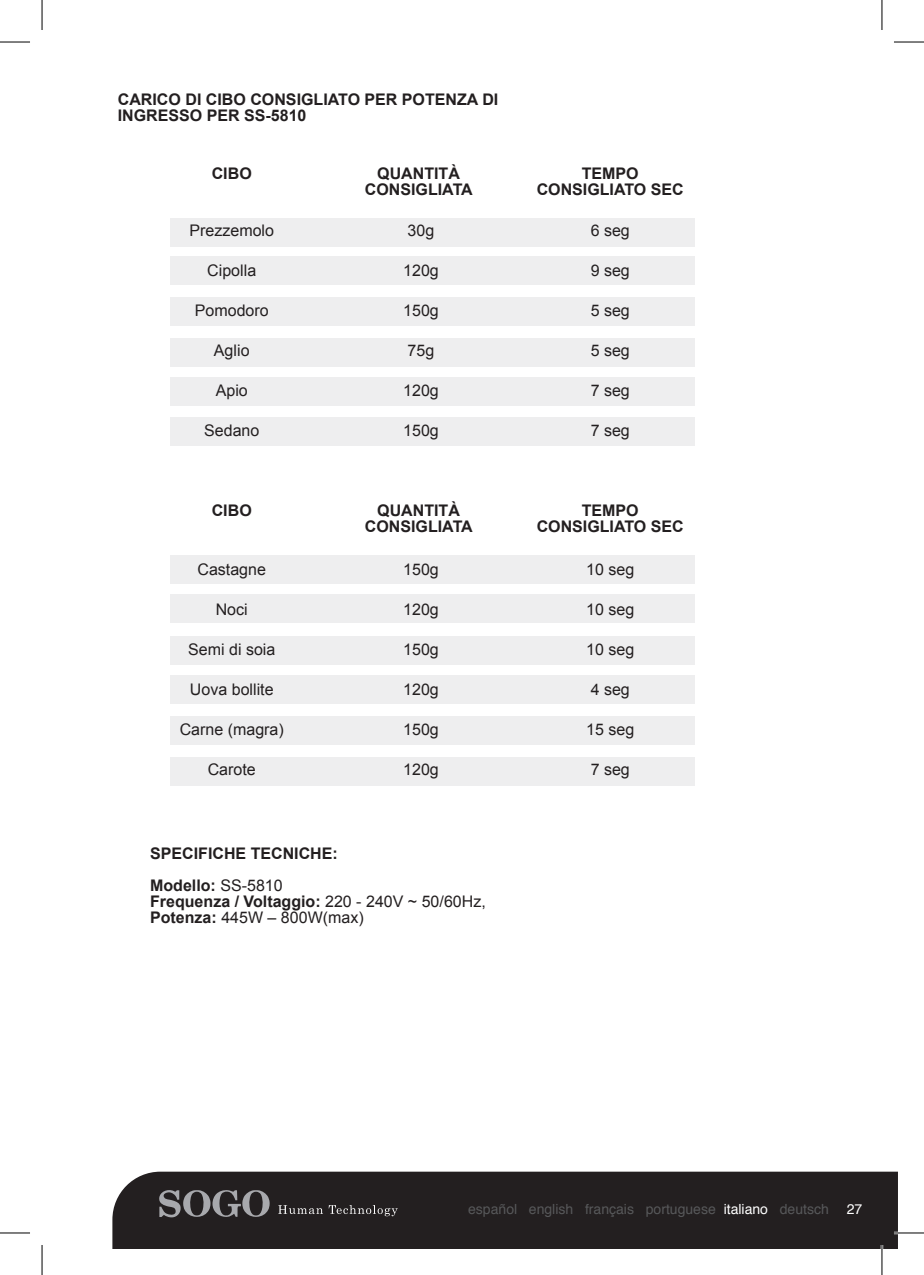
<style>
.page{position:relative;width:924px;height:1275px;background:#fff}
.page>*{position:absolute;margin:0;border:0;box-sizing:border-box;transform-origin:0 0}
.t1{font:16px/16px "Arial";color:#231f20}
.t2{font:700 16px/16px "Arial";color:#231f20;text-align:center}
.t3{font:14px "Helvetica";color:#57585a}
.t4{font:14px "Helvetica";color:#fff}
.s1{font-weight:400}
.s2{font-weight:700}
.s3{color:#fff}
</style>
<div class="page">
<div style="left:112px;top:1171px;width:785px;height:78px;background:#231f20"></div>
<svg style="left:159px;top:1188px;width:111px;height:29px;background:#565457"></svg>
<svg style="left:278px;top:1205px;width:119px;height:11px"></svg>
<div style="left:170px;top:218px;width:524px;height:29px;background:#eeeeef"></div>
<div style="left:170px;top:256px;width:524px;height:28px;background:#eeeeef"></div>
<div style="left:170px;top:297px;width:524px;height:28px;background:#eeeeef"></div>
<div style="left:170px;top:338px;width:524px;height:29px;background:#eeeeef"></div>
<div style="left:170px;top:377px;width:524px;height:29px;background:#eeeeef"></div>
<div style="left:170px;top:417px;width:524px;height:28px;background:#eeeeef"></div>
<div style="left:170px;top:556px;width:524px;height:28px;background:#eeeeef"></div>
<div style="left:170px;top:594px;width:524px;height:29px;background:#eeeeef"></div>
<div style="left:170px;top:636px;width:524px;height:28px;background:#eeeeef"></div>
<div style="left:170px;top:675px;width:524px;height:28px;background:#eeeeef"></div>
<div style="left:170px;top:716px;width:524px;height:28px;background:#eeeeef"></div>
<div style="left:170px;top:757px;width:524px;height:28px;background:#eeeeef"></div>
<hr style="left:893px;top:1231px;width:30px;height:3px;background:#fff">
<hr style="left:880px;top:1245px;width:2px;height:30px;background:#fff">
<hr style="left:0;top:42px;width:30px;height:1px;background:#000">
<hr style="left:893px;top:42px;width:30px;height:1px;background:#000">
<hr style="left:0;top:1232px;width:30px;height:1px;background:#000">
<hr style="left:893px;top:1232px;width:30px;height:1px;background:#000">
<hr style="left:42px;top:0;width:1px;height:30px;background:#000">
<hr style="left:42px;top:1245px;width:1px;height:30px;background:#000">
<hr style="left:881px;top:0;width:1px;height:30px;background:#000">
<hr style="left:881px;top:1245px;width:1px;height:30px;background:#000">
<p class="t2" style="left:118px;top:92px;width:382px;text-align:left">CARICO DI CIBO CONSIGLIATO PER POTENZA DI<br>INGRESSO PER SS-5810</p>
<p class="t2" style="left:212px;top:166px;width:41px">CIBO</p>
<p class="t2" style="left:365px;top:166px;width:109px">QUANTITÀ<br>CONSIGLIATA</p>
<p class="t2" style="left:536px;top:166px;width:148px">TEMPO<br>CONSIGLIATO SEC</p>
<p class="t1" style="left:189px;top:223px;width:86px">Prezzemolo</p>
<p class="t1" style="left:207px;top:263px;width:50px">Cipolla</p>
<p class="t1" style="left:195px;top:303px;width:75px">Pomodoro</p>
<p class="t1" style="left:214px;top:343px;width:37px">Aglio</p>
<p class="t1" style="left:216px;top:383px;width:34px">Apio</p>
<p class="t1" style="left:204px;top:423px;width:57px">Sedano</p>
<p class="t1" style="left:407px;top:223px;width:28px">30g</p>
<p class="t1" style="left:403px;top:263px;width:37px">120g</p>
<p class="t1" style="left:403px;top:303px;width:37px">150g</p>
<p class="t1" style="left:407px;top:343px;width:28px">75g</p>
<p class="t1" style="left:403px;top:383px;width:37px">120g</p>
<p class="t1" style="left:403px;top:423px;width:37px">150g</p>
<p class="t1" style="left:590px;top:223px;width:41px">6 seg</p>
<p class="t1" style="left:590px;top:263px;width:41px">9 seg</p>
<p class="t1" style="left:590px;top:303px;width:41px">5 seg</p>
<p class="t1" style="left:590px;top:343px;width:41px">5 seg</p>
<p class="t1" style="left:590px;top:383px;width:41px">7 seg</p>
<p class="t1" style="left:590px;top:423px;width:41px">7 seg</p>
<p class="t2" style="left:212px;top:503px;width:41px">CIBO</p>
<p class="t2" style="left:365px;top:503px;width:109px">QUANTITÀ<br>CONSIGLIATA</p>
<p class="t2" style="left:536px;top:503px;width:148px">TEMPO<br>CONSIGLIATO SEC</p>
<p class="t1" style="left:197px;top:561px;width:70px">Castagne</p>
<p class="t1" style="left:216px;top:601px;width:33px">Noci</p>
<p class="t1" style="left:188px;top:641px;width:89px">Semi di soia</p>
<p class="t1" style="left:190px;top:681px;width:85px">Uova bollite</p>
<p class="t1" style="left:180px;top:721px;width:106px">Carne (magra)</p>
<p class="t1" style="left:208px;top:761px;width:50px">Carote</p>
<p class="t1" style="left:403px;top:561px;width:37px">150g</p>
<p class="t1" style="left:403px;top:601px;width:37px">120g</p>
<p class="t1" style="left:403px;top:641px;width:37px">150g</p>
<p class="t1" style="left:403px;top:681px;width:37px">120g</p>
<p class="t1" style="left:403px;top:721px;width:37px">150g</p>
<p class="t1" style="left:403px;top:761px;width:37px">120g</p>
<p class="t1" style="left:586px;top:561px;width:50px">10 seg</p>
<p class="t1" style="left:586px;top:601px;width:50px">10 seg</p>
<p class="t1" style="left:586px;top:641px;width:50px">10 seg</p>
<p class="t1" style="left:590px;top:681px;width:41px">4 seg</p>
<p class="t1" style="left:586px;top:721px;width:50px">15 seg</p>
<p class="t1" style="left:590px;top:761px;width:41px">7 seg</p>
<p class="t2" style="left:150px;top:837px;width:189px;line-height:32px;text-align:left">SPECIFICHE TECNICHE:<br>Modello: <span class="s1">SS-5810</span></p>
<p class="t1" style="left:150px;top:893px;width:337px"><span class="s2">Frequenza / Voltaggio:</span> 220 - 240V ~ 50/60Hz,<br><span class="s2">Potenza:</span> 445W – 800W(max)</p>
<p class="t3" style="left:468px;top:1198px;width:362px">español english français portuguese <span class="s3">italiano</span> deutsch</p>
<p class="t4" style="left:846px;top:1198px;width:17px">27</p>
</div>
